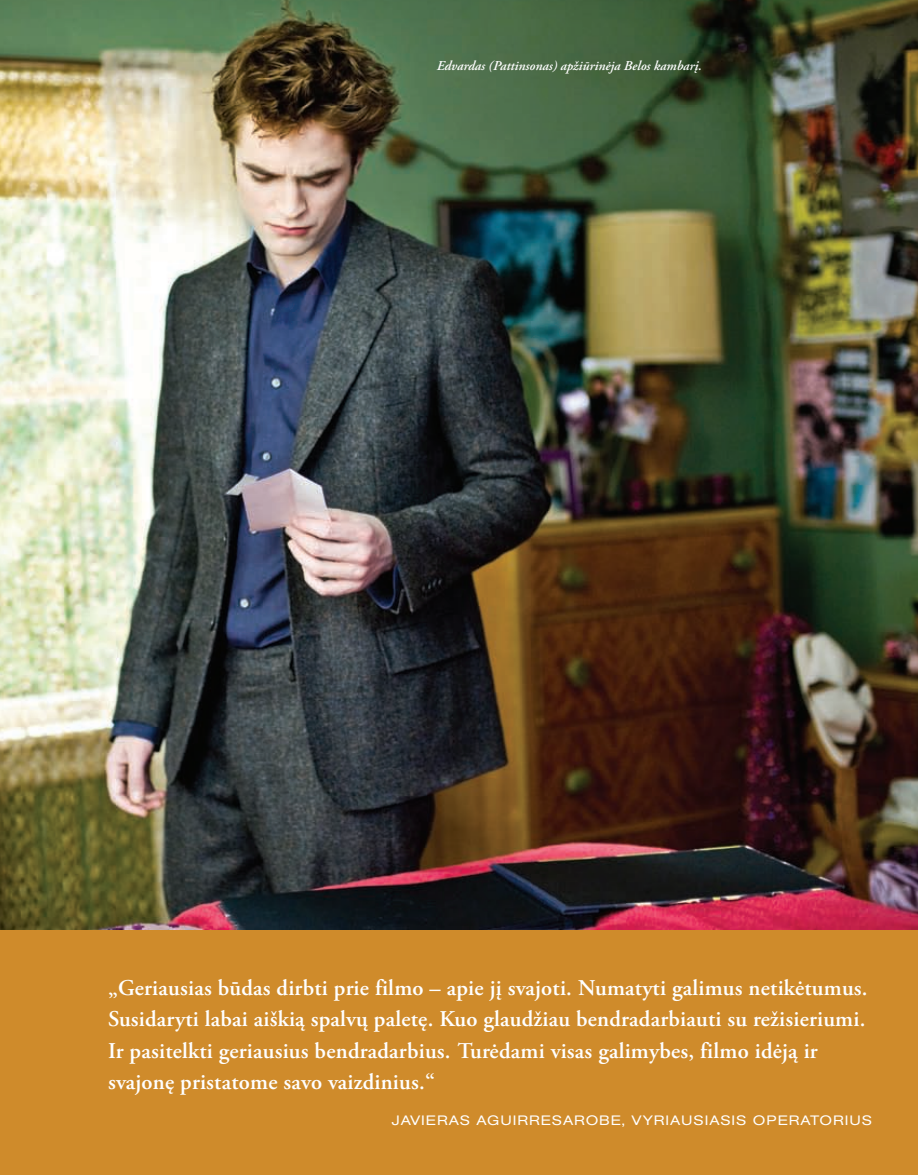
<style>
.page{position:relative;width:918px;height:1175px;background:#fff}
.page>*{position:absolute;margin:0;border:0;box-sizing:border-box;transform-origin:0 0}
.t1{font:600 22.5px/31.5px "Adobe Garamond Pro";letter-spacing:.01em;color:#fff}
.t2{font:expanded 13.5px "AG Book Pro";letter-spacing:.06em;color:#fff;scale:1.1 1}
.t3{font:italic 600 13.5px "Adobe Garamond Pro";color:#fff}
</style>
<div class="page">
<div style="left:0;top:818px;width:918px;height:356px;background:#cf8b2b"></div>
<img style="left:0;top:0;width:918px;height:929px">
<p class="t3" style="left:437px;top:58px;width:267px">Edvardas (Pattinsonas) apžiūrinėja Belos kambarį.</p>
<p class="t1" style="left:108px;top:972px;width:761px">„Geriausias būdas dirbti prie filmo – apie jį svajoti. Numatyti galimus netikėtumus.<br>Susidaryti labai aiškią spalvų paletę. Kuo glaudžiau bendradarbiauti su režisieriumi.<br>Ir pasitelkti geriausius bendradarbius. Turėdami visas galimybes, filmo idėją ir svajonę pristatome savo vaizdinius.“</p>
<p class="t2" style="left:392px;top:1112px;width:438px">JAVIERAS AGUIRRESAROBE, VYRIAUSIASIS OPERATORIUS</p>
</div>
